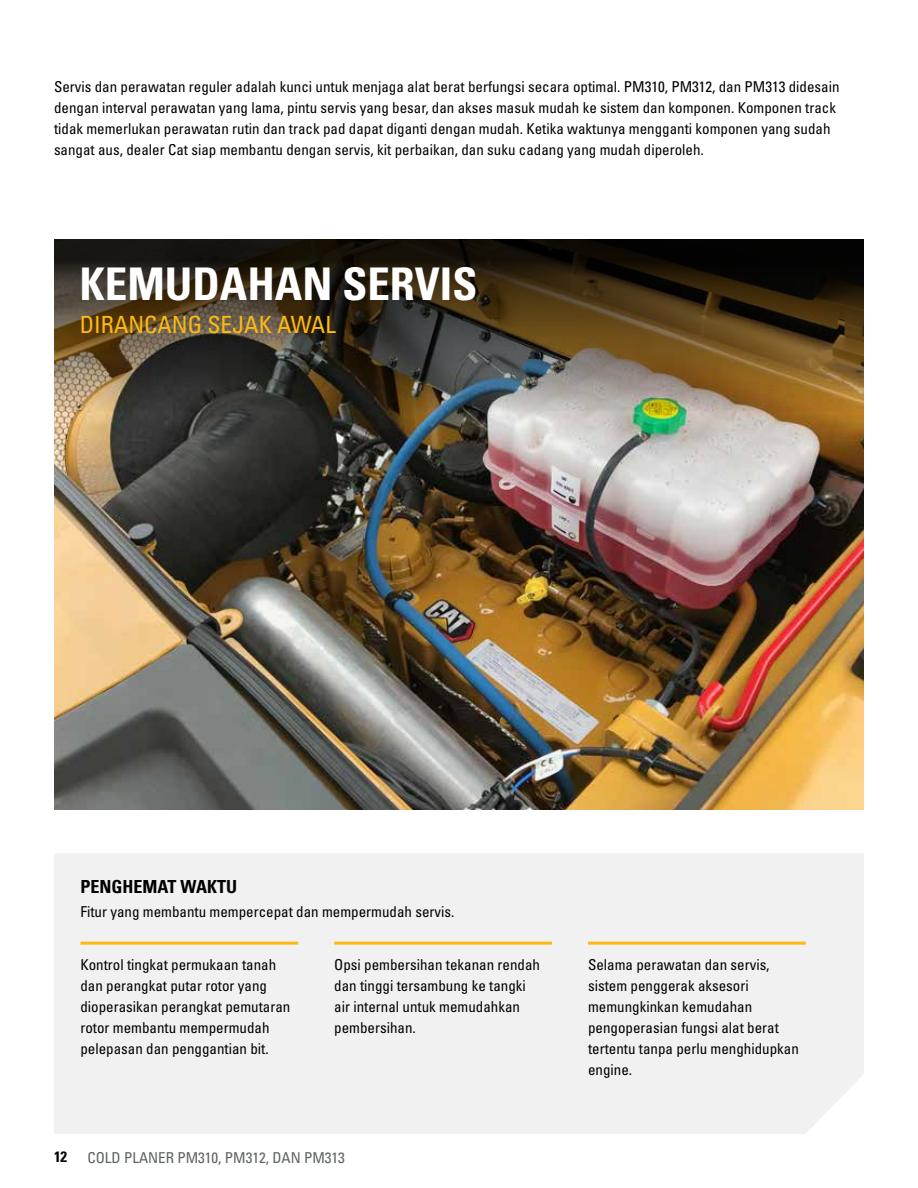
<style>
.page{position:relative;width:918px;height:1188px;background:#fff}
.page>*{position:absolute;margin:0;border:0;box-sizing:border-box;transform-origin:0 0}
.t1{font:700 condensed 45px "Univers LT Std";color:#fff}
.t2{font:condensed 23.7px "Univers LT Std";color:#fdba12}
.t3{font:700 condensed 18px "Univers LT Std";color:#000}
.t4{font:condensed 15px/21px "Univers LT Std";color:#000}
.t5{font:condensed 15px "Univers LT Std";color:#5e6263}
.t6{font:700 condensed 15px "Univers LT Std";color:#000}
</style>
<div class="page">
<img style="left:54px;top:680px;width:810px;height:130px">
<img style="left:54px;top:240px;width:810px;height:440px">
<div style="left:54px;top:853px;width:810px;height:281px;background:#f1f1f2"></div>
<hr style="left:80px;top:942px;width:218px;height:3px;background:#fdba12">
<hr style="left:334px;top:942px;width:218px;height:3px;background:#fdba12">
<hr style="left:588px;top:942px;width:218px;height:3px;background:#fdba12">
<p class="t4" style="left:54px;top:76px;width:787px">Servis dan perawatan reguler adalah kunci untuk menjaga alat berat berfungsi secara optimal. PM310, PM312, dan PM313 didesain dengan interval perawatan yang lama, pintu servis yang besar, dan akses masuk mudah ke sistem dan komponen. Komponen track tidak memerlukan perawatan rutin dan track pad dapat diganti dengan mudah. Ketika waktunya mengganti komponen yang sudah sangat aus, dealer Cat siap membantu dengan servis, kit perbaikan, dan suku cadang yang mudah diperoleh.</p>
<h1 class="t1" style="left:80px;top:257px;width:399px">KEMUDAHAN SERVIS</h1>
<h2 class="t2" style="left:80px;top:310px;width:258px">DIRANCANG SEJAK AWAL</h2>
<p class="t3" style="left:80px;top:876px;width:158px">PENGHEMAT WAKTU</p>
<p class="t4" style="left:80px;top:901px;width:376px">Fitur yang membantu mempercepat dan mempermudah servis.</p>
<p class="t4" style="left:80px;top:954px;width:211px">Kontrol tingkat permukaan tanah dan perangkat putar rotor yang dioperasikan perangkat pemutaran rotor membantu mempermudah pelepasan dan penggantian bit.</p>
<p class="t4" style="left:334px;top:954px;width:207px">Opsi pembersihan tekanan rendah dan tinggi tersambung ke tangki air internal untuk memudahkan pembersihan.</p>
<p class="t4" style="left:588px;top:954px;width:212px">Selama perawatan dan servis, sistem penggerak aksesori memungkinkan kemudahan pengoperasian fungsi alat berat tertentu tanpa perlu menghidupkan engine.</p>
<p class="t6" style="left:54px;top:1147px;width:15px">12</p>
<p class="t5" style="left:87px;top:1148px;width:259px">COLD PLANER PM310, PM312, DAN PM313</p>
</div>
